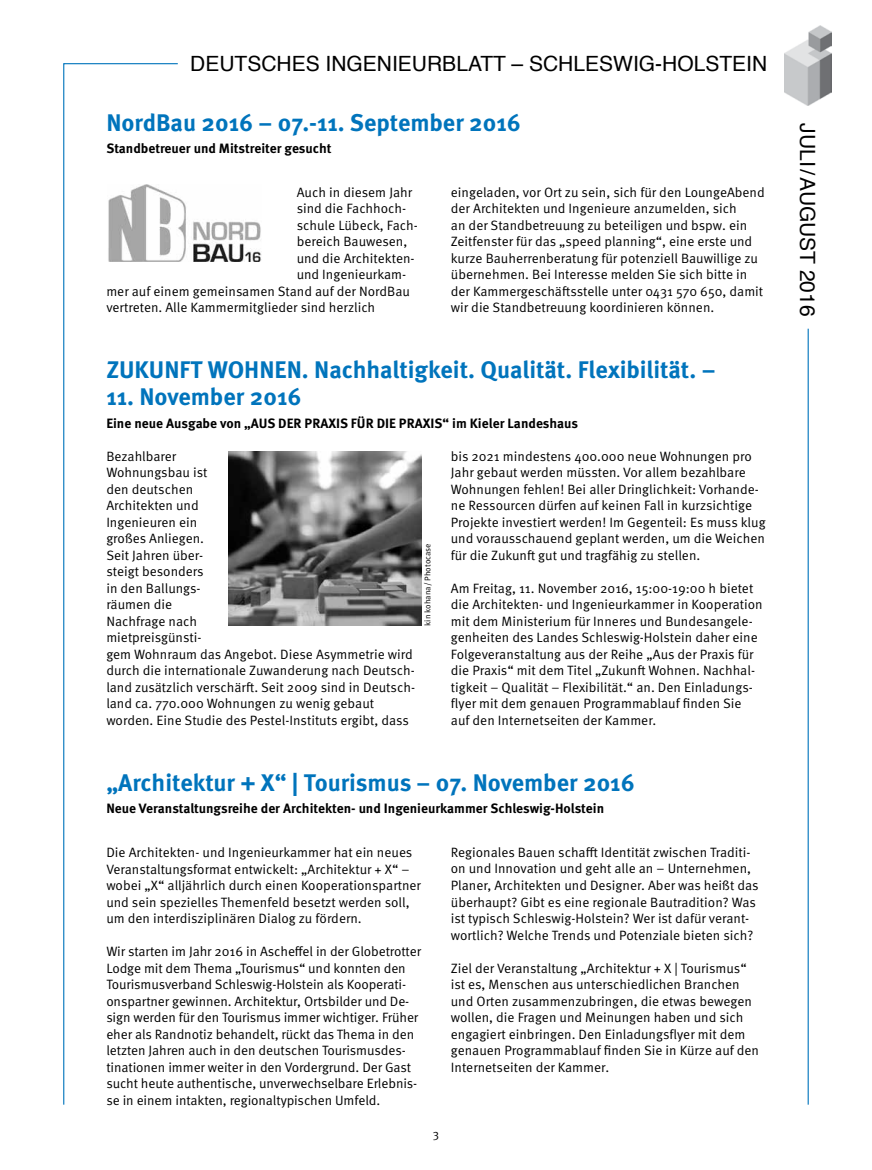
<style>
.page{position:relative;width:872px;height:1170px;background:#fff}
.page>*{position:absolute;margin:0;border:0;box-sizing:border-box;transform-origin:0 0}
.t1{font:700 24px "Meta OT";color:#0074bc}
.t2{font:21px "Helvetica";color:#000}
.t3{font:13.5px/16.5px "Meta OT Norm";color:#000}
.t4{font:700 13.5px "Meta OT";color:#000}
.t5{font:12px "Meta OT Norm";color:#000}
.t6{font:8.25px "Meta OT Norm";letter-spacing:-.005em;color:#000}
</style>
<div class="page">
<img style="left:784px;top:26px;width:47px;height:79px">
<hr style="left:807px;top:329px;width:1px;height:775px;background:#0074bc">
<svg style="left:63px;top:63px;width:116px;height:1042px"></svg>
<img style="left:107px;top:184px;width:154px;height:77px">
<img style="left:229px;top:451px;width:192px;height:174px">
<h2 class="t2" style="left:190px;top:47px;width:578px">DEUTSCHES INGENIEURBLATT – SCHLESWIG-HOLSTEIN</h2>
<h1 class="t1" style="left:106px;top:107px;width:416px">NordBau 2016 – 07.-11. September 2016</h1>
<p class="t4" style="left:106px;top:140px;width:227px">Standbetreuer und Mitstreiter gesucht</p>
<p class="t3" style="left:297px;top:184px;width:117px">Auch in diesem Jahr</p>
<p class="t3" style="left:297px;top:200px;width:111px">sind die Fachhoch-</p>
<p class="t3" style="left:297px;top:217px;width:123px">schule Lübeck, Fach-</p>
<p class="t3" style="left:297px;top:233px;width:112px">bereich Bauwesen,</p>
<p class="t3" style="left:297px;top:250px;width:119px">und die Architekten-</p>
<p class="t3" style="left:297px;top:266px;width:111px">und Ingenieurkam-</p>
<p class="t3" style="left:106px;top:283px;width:305px">mer auf einem gemeinsamen Stand auf der NordBau</p>
<p class="t3" style="left:106px;top:299px;width:270px">vertreten. Alle Kammermitglieder sind herzlich</p>
<p class="t3" style="left:451px;top:184px;width:315px">eingeladen, vor Ort zu sein, sich für den LoungeAbend der Architekten und Ingenieure anzumelden, sich<br>an der Standbetreuung zu beteiligen und bspw. ein Zeitfenster für das „speed planning“, eine erste und kurze Bauherrenberatung für potenziell Bauwillige zu übernehmen. Bei Interesse melden Sie sich bitte in der Kammergeschäftsstelle unter 0431 570 650, damit wir die Standbetreuung koordinieren können.</p>
<h1 class="t1" style="left:106px;top:354px;width:611px">ZUKUNFT WOHNEN. Nachhaltigkeit. Qualität. Flexibilität. –</h1>
<h1 class="t1" style="left:106px;top:381px;width:197px">11. November 2016</h1>
<p class="t4" style="left:106px;top:414px;width:473px">Eine neue Ausgabe von „AUS DER PRAXIS FÜR DIE PRAXIS“ im Kieler Landeshaus</p>
<p class="t3" style="left:106px;top:448px;width:310px">Bezahlbarer<br>Wohnungsbau ist<br>den deutschen<br>Architekten und<br>Ingenieuren ein<br>großes Anliegen.<br>Seit Jahren über-<br>steigt besonders<br>in den Ballungs-<br>räumen die<br>Nachfrage nach<br>mietpreisgünsti-<br>gem Wohnraum das Angebot. Diese Asymmetrie wird durch die internationale Zuwanderung nach Deutsch&shy;land zusätzlich verschärft. Seit 2009 sind in Deutsch&shy;land ca. 770.000 Wohnungen zu wenig gebaut worden. Eine Studie des Pestel-Instituts ergibt, dass</p>
<p class="t3" style="left:451px;top:448px;width:316px">bis 2021 mindestens 400.000 neue Wohnungen pro Jahr gebaut werden müssten. Vor allem bezahlbare Wohnungen fehlen! Bei aller Dringlichkeit: Vorhande&shy;ne Ressourcen dürfen auf keinen Fall in kurzsichtige Projekte investiert werden! Im Gegenteil: Es muss klug und vorausschauend geplant werden, um die Weichen für die Zukunft gut und tragfähig zu stellen.</p>
<p class="t6" style="left:423px;top:626px;width:84px;rotate:-90deg">kin kohana/Photocase</p>
<p class="t3" style="left:451px;top:580px;width:313px">Am Freitag, 11. November 2016, 15:00-19:00 h bietet die Architekten- und Ingenieurkammer in Kooperation mit dem Ministerium für Inneres und Bundesangele&shy;genheiten des Landes Schleswig-Holstein daher eine Folgeveranstaltung aus der Reihe „Aus der Praxis für die Praxis“ mit dem Titel „Zukunft Wohnen. Nachhal&shy;tigkeit – Qualität – Flexibilität.“ an. Den Einladungs&shy;flyer mit dem genauen Programmablauf finden Sie auf den Internetseiten der Kammer.</p>
<h1 class="t1" style="left:106px;top:767px;width:530px">„Architektur + X“ | Tourismus – 07. November 2016</h1>
<p class="t4" style="left:106px;top:800px;width:499px">Neue Veranstaltungsreihe der Architekten- und Ingenieurkammer Schleswig-Holstein</p>
<p class="t3" style="left:106px;top:844px;width:316px">Die Architekten- und Ingenieurkammer hat ein neues Veranstaltungsformat entwickelt: „Architektur + X“ – wobei „X“ alljährlich durch einen Kooperationspartner und sein spezielles Themenfeld besetzt werden soll, um den interdisziplinären Dialog zu fördern.</p>
<p class="t3" style="left:106px;top:943px;width:316px">Wir starten im Jahr 2016 in Ascheffel in der Globetrotter Lodge mit dem Thema „Tourismus“ und konnten den Tourismusverband Schleswig-Holstein als Kooperati&shy;onspartner gewinnen. Architektur, Ortsbilder und De&shy;sign werden für den Tourismus immer wichtiger. Früher eher als Randnotiz behandelt, rückt das Thema in den letzten Jahren auch in den deutschen Tourismusdes&shy;tinationen immer weiter in den Vordergrund. Der Gast sucht heute authentische, unverwechselbare Erlebnis&shy;se in einem intakten, regionaltypischen Umfeld.</p>
<p class="t5" style="left:433px;top:1126px;width:8px">3</p>
<p class="t3" style="left:451px;top:844px;width:309px">Regionales Bauen schafft Identität zwischen Traditi&shy;on und Innovation und geht alle an – Unternehmen, Planer, Architekten und Designer. Aber was heißt das überhaupt? Gibt es eine regionale Bautradition? Was ist typisch Schleswig-Holstein? Wer ist dafür verant&shy;wortlich? Welche Trends und Potenziale bieten sich?</p>
<p class="t3" style="left:451px;top:959px;width:310px">Ziel der Veranstaltung „Architektur + X | Tourismus“ ist es, Menschen aus unterschiedlichen Branchen und Orten zusammenzubringen, die etwas bewegen wollen, die Fragen und Meinungen haben und sich engagiert einbringen. Den Einladungsflyer mit dem genauen Programmablauf finden Sie in Kürze auf den Internetseiten der Kammer.</p>
<h2 class="t2" style="left:824px;top:123px;width:194px;rotate:90deg">JULI/AUGUST 2016</h2>
</div>
